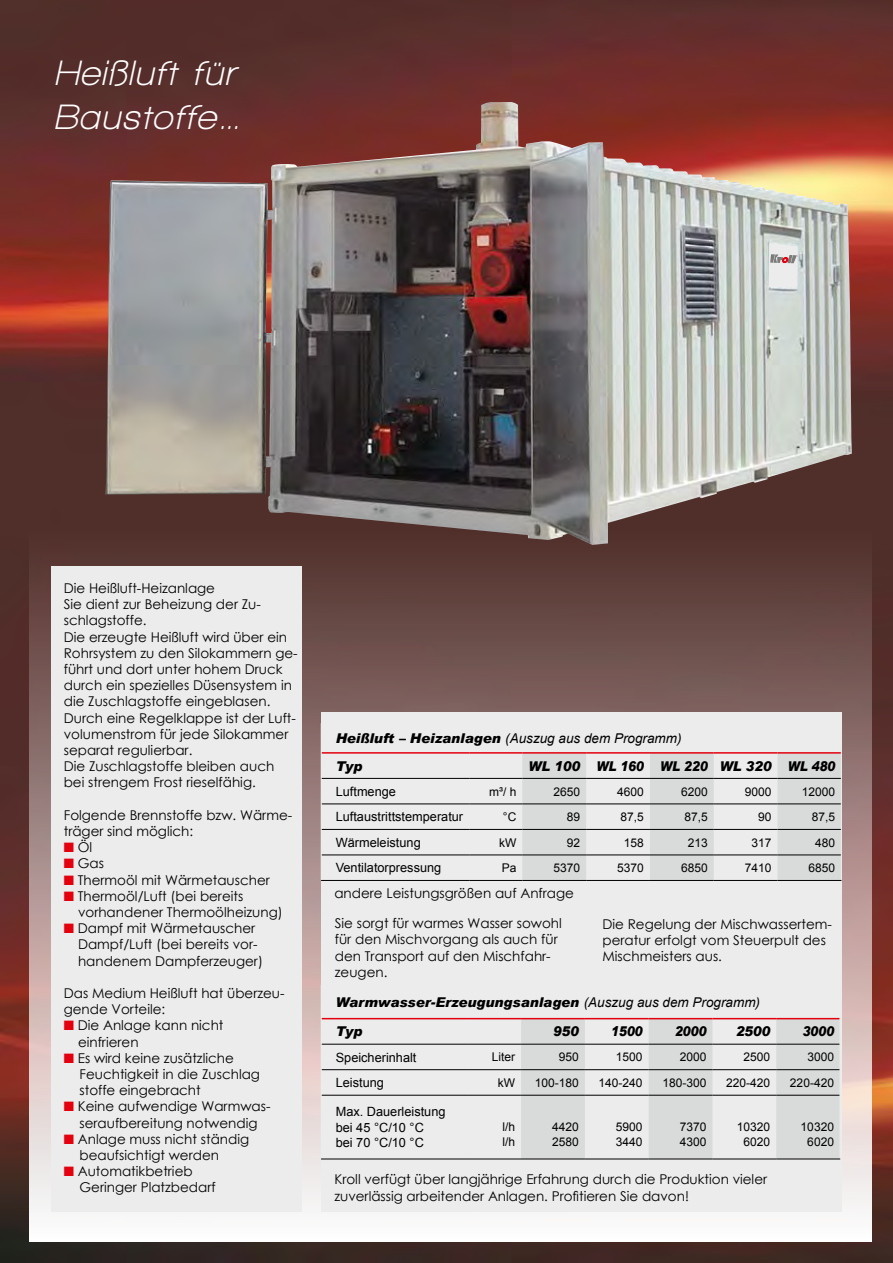
<style>
.page{position:relative;width:893px;height:1263px;background:#fff}
.page>*{position:absolute;margin:0;border:0;box-sizing:border-box;transform-origin:0 0}
.t1{font:italic 700 36px/43.2px "Walkway";letter-spacing:.05em;color:#fff}
.t2{font:13.5px/16.2px "Century Gothic";color:#000}
.t3{font:italic 900 13.5px/27.6px "Arial";letter-spacing:-.01em;color:#000}
.t4{font:italic 900 13.5px "Arial";letter-spacing:-.01em;color:#000;scale:.96 1}
.t5{font:italic 900 13.5px "Arial";letter-spacing:-.01em;color:#000;scale:.89 1}
.t6{font:12.75px/15.3px "Arial";color:#000}
.t7{font:12px/14.4px "Arial";color:#000}
.s1{color:#e3000f}
.s2{font-weight:400}
</style>
<div class="page">
<img style="left:0;top:0;width:893px;height:1263px">
<img style="left:106px;top:102px;width:746px;height:429px">
<svg style="left:768px;top:243px;width:30px;height:46px"></svg>
<div style="left:782px;top:257px;width:7px;height:6px;border:2px solid #e3000f;border-radius:50%"></div>
<div style="left:30px;top:531px;width:842px;height:711px;background:linear-gradient(to bottom,#542f2b,#fffffd)"></div>
<div style="left:321px;top:712px;width:520px;height:500px;background:#ececec"></div>
<div style="left:51px;top:567px;width:251px;height:645px;background:#ececec"></div>
<svg style="left:322px;top:1017px;width:517px;height:142px"></svg>
<hr style="left:321px;top:1044px;width:147px;height:1px;background:#000">
<hr style="left:468px;top:1044px;width:53px;height:1px;background:#000">
<hr style="left:321px;top:1069px;width:147px;height:1px;background:#000">
<hr style="left:468px;top:1069px;width:53px;height:1px;background:#000">
<hr style="left:321px;top:1095px;width:147px;height:1px;background:#000">
<hr style="left:468px;top:1095px;width:53px;height:1px;background:#000">
<hr style="left:321px;top:1018px;width:147px;height:1px;background:#e3000f">
<hr style="left:468px;top:1018px;width:53px;height:1px;background:#e3000f">
<hr style="left:521px;top:1018px;width:64px;height:1px;background:#e3000f">
<hr style="left:585px;top:1018px;width:64px;height:1px;background:#e3000f">
<hr style="left:649px;top:1018px;width:63px;height:1px;background:#e3000f">
<hr style="left:712px;top:1018px;width:64px;height:1px;background:#e3000f">
<hr style="left:776px;top:1018px;width:64px;height:1px;background:#e3000f">
<hr style="left:321px;top:985px;width:1px;height:34px;background:#ececec">
<svg style="left:521px;top:1019px;width:319px;height:140px"></svg>
<hr style="left:321px;top:1095px;width:1px;height:64px;background:#ececec">
<hr style="left:321px;top:1159px;width:147px;height:1px;background:#000">
<hr style="left:468px;top:1159px;width:53px;height:1px;background:#000">
<hr style="left:521px;top:1159px;width:64px;height:1px;background:#000">
<hr style="left:585px;top:1159px;width:64px;height:1px;background:#000">
<hr style="left:649px;top:1159px;width:63px;height:1px;background:#000">
<hr style="left:712px;top:1159px;width:64px;height:1px;background:#000">
<hr style="left:776px;top:1159px;width:64px;height:1px;background:#000">
<svg style="left:322px;top:777px;width:200px;height:103px"></svg>
<hr style="left:321px;top:778px;width:148px;height:1px;background:#000">
<hr style="left:469px;top:778px;width:53px;height:1px;background:#000">
<hr style="left:321px;top:804px;width:148px;height:1px;background:#000">
<hr style="left:469px;top:804px;width:53px;height:1px;background:#000">
<hr style="left:321px;top:829px;width:148px;height:1px;background:#000">
<hr style="left:469px;top:829px;width:53px;height:1px;background:#000">
<hr style="left:321px;top:855px;width:148px;height:1px;background:#000">
<hr style="left:469px;top:855px;width:53px;height:1px;background:#000">
<hr style="left:321px;top:752px;width:148px;height:2px;background:#e3000f">
<hr style="left:469px;top:752px;width:53px;height:2px;background:#e3000f">
<hr style="left:522px;top:752px;width:64px;height:2px;background:#e3000f">
<hr style="left:586px;top:752px;width:64px;height:2px;background:#e3000f">
<hr style="left:650px;top:752px;width:64px;height:2px;background:#e3000f">
<hr style="left:714px;top:752px;width:63px;height:2px;background:#e3000f">
<hr style="left:777px;top:752px;width:64px;height:2px;background:#e3000f">
<hr style="left:321px;top:723px;width:1px;height:30px;background:#ececec">
<hr style="left:841px;top:723px;width:1px;height:30px;background:#ececec">
<svg style="left:522px;top:753px;width:320px;height:127px"></svg>
<hr style="left:321px;top:880px;width:148px;height:1px;background:#000">
<hr style="left:469px;top:880px;width:53px;height:1px;background:#000">
<hr style="left:522px;top:880px;width:64px;height:1px;background:#000">
<hr style="left:586px;top:880px;width:64px;height:1px;background:#000">
<hr style="left:650px;top:880px;width:64px;height:1px;background:#000">
<hr style="left:714px;top:880px;width:63px;height:1px;background:#000">
<hr style="left:777px;top:880px;width:64px;height:1px;background:#000">
<h1 class="t1" style="left:54px;top:51px;width:188px">Heißluft für<br>Baustoffe…</h1>
<p class="t2" style="left:64px;top:580px;width:235px">Die Heißluft-Heizanlage<br>Sie dient zur Beheizung der Zu&shy;schlagstoffe.<br>Die erzeugte Heißluft wird über ein<br>Rohrsystem zu den Silokammern ge&shy;führt und dort unter hohem Druck durch ein spezielles Düsensystem in die Zuschlagstoffe eingeblasen.<br>Durch eine Regelklappe ist der Luft&shy;volumenstrom für jede Silokammer separat regulierbar.<br>Die Zuschlagstoffe bleiben auch bei strengem Frost rieselfähig.</p>
<p class="t2" style="left:64px;top:807px;width:230px">Folgende Brennstoffe bzw. Wärme&shy;träger sind möglich:</p>
<p class="t2" style="left:64px;top:839px;width:30px"><span class="s1">■</span> Öl</p>
<p class="t2" style="left:64px;top:855px;width:42px"><span class="s1">■</span> Gas</p>
<p class="t2" style="left:64px;top:871px;width:208px"><span class="s1">■</span> Thermoöl mit Wärmetauscher</p>
<p class="t2" style="left:78px;top:888px;width:206px;text-indent:-14px"><span class="s1">■</span> Thermoöl/Luft (bei bereits vorhandener Thermoölheizung)</p>
<p class="t2" style="left:78px;top:920px;width:186px;text-indent:-14px"><span class="s1">■</span> Dampf mit Wärmetauscher<br>Dampf/Luft (bei bereits vor&shy;handenem Dampferzeuger)</p>
<p class="t2" style="left:64px;top:985px;width:222px">Das Medium Heißluft hat überzeu&shy;gende Vorteile:</p>
<p class="t2" style="left:78px;top:1017px;width:147px;text-indent:-14px"><span class="s1">■</span> Die Anlage kann nicht einfrieren</p>
<p class="t2" style="left:80px;top:1050px;width:182px;text-indent:-16px"><span class="s1">■</span> Es wird keine zusätzliche<br>Feuchtigkeit in die Zuschlag stoffe eingebracht</p>
<p class="t2" style="left:64px;top:1098px;width:208px;text-align:center"><span class="s1">■</span> Keine aufwendige Warmwas&shy;seraufbereitung notwendig</p>
<p class="t2" style="left:80px;top:1131px;width:171px;text-indent:-16px"><span class="s1">■</span> Anlage muss nicht ständig beaufsichtigt werden</p>
<p class="t2" style="left:80px;top:1163px;width:138px;text-indent:-16px"><span class="s1">■</span> Automatikbetrieb<br>Geringer Platzbedarf</p>
<p class="t3" style="left:336px;top:724px;width:347px">Heißluft – Heizanlagen <span class="s2">(Auszug aus dem Programm)<br></span>Typ</p>
<p class="t4" style="left:528px;top:757px;width:321px">WL 100 WL 160 WL 220 WL 320 WL 480</p>
<p class="t6" style="left:336px;top:784px;width:62px">Luftmenge</p>
<p class="t7" style="left:489px;top:784px;width:29px">m³/ h</p>
<p class="t7" style="left:553px;top:784px;width:28px">2650</p>
<p class="t7" style="left:617px;top:784px;width:28px">4600</p>
<p class="t7" style="left:681px;top:784px;width:28px">6200</p>
<p class="t7" style="left:745px;top:784px;width:28px">9000</p>
<p class="t7" style="left:802px;top:784px;width:35px">12000</p>
<p class="t6" style="left:336px;top:809px;width:129px">Luftaustrittstemperatur</p>
<p class="t7" style="left:503px;top:810px;width:15px">°C</p>
<p class="t7" style="left:567px;top:810px;width:15px">89</p>
<p class="t7" style="left:621px;top:810px;width:25px">87,5</p>
<p class="t7" style="left:684px;top:810px;width:25px">87,5</p>
<p class="t7" style="left:758px;top:810px;width:15px">90</p>
<p class="t7" style="left:812px;top:810px;width:25px">87,5</p>
<p class="t6" style="left:336px;top:835px;width:87px">Wärmeleistung</p>
<p class="t7" style="left:499px;top:835px;width:19px">kW</p>
<p class="t7" style="left:567px;top:835px;width:15px">92</p>
<p class="t7" style="left:624px;top:835px;width:22px">158</p>
<p class="t7" style="left:688px;top:835px;width:22px">213</p>
<p class="t7" style="left:751px;top:835px;width:22px">317</p>
<p class="t7" style="left:815px;top:835px;width:22px">480</p>
<p class="t6" style="left:336px;top:860px;width:107px">Ventilatorpressung</p>
<p class="t7" style="left:502px;top:861px;width:16px">Pa</p>
<p class="t7" style="left:553px;top:861px;width:28px">5370</p>
<p class="t7" style="left:617px;top:861px;width:28px">5370</p>
<p class="t7" style="left:681px;top:861px;width:28px">6850</p>
<p class="t7" style="left:745px;top:861px;width:28px">7410</p>
<p class="t7" style="left:809px;top:861px;width:28px">6850</p>
<p class="t2" style="left:334px;top:885px;width:241px">andere Leistungsgrößen auf Anfrage</p>
<p class="t2" style="left:335px;top:915px;width:228px">Sie sorgt für warmes Wasser sowohl für den Mischvorgang als auch für den Transport auf den Mischfahr&shy;zeugen.</p>
<p class="t2" style="left:602px;top:915px;width:231px">Die Regelung der Mischwassertem&shy;peratur erfolgt vom Steuerpult des<br>Mischmeisters aus.</p>
<p class="t3" style="left:336px;top:987px;width:426px">Warmwasser-Erzeugungsanlagen <span class="s2">(Auszug aus dem Programm)</span></p>
<p class="t3" style="left:336px;top:1017px;width:28px">Typ</p>
<p class="t4" style="left:553px;top:1023px;width:29px">950</p>
<p class="t5" style="left:611px;top:1023px;width:37px">1500</p>
<p class="t5" style="left:675px;top:1023px;width:37px">2000</p>
<p class="t3" style="left:736px;top:1017px;width:36px">2500</p>
<p class="t5" style="left:802px;top:1023px;width:37px">3000</p>
<p class="t6" style="left:336px;top:1049px;width:82px">Speicherinhalt</p>
<p class="t7" style="left:492px;top:1050px;width:25px">Liter</p>
<p class="t7" style="left:559px;top:1050px;width:22px">950</p>
<p class="t7" style="left:616px;top:1050px;width:28px">1500</p>
<p class="t7" style="left:680px;top:1050px;width:28px">2000</p>
<p class="t7" style="left:743px;top:1050px;width:28px">2500</p>
<p class="t7" style="left:807px;top:1050px;width:28px">3000</p>
<p class="t6" style="left:336px;top:1075px;width:50px">Leistung</p>
<p class="t7" style="left:498px;top:1075px;width:19px">kW</p>
<p class="t7" style="left:535px;top:1075px;width:46px">100-180</p>
<p class="t7" style="left:599px;top:1075px;width:46px">140-240</p>
<p class="t7" style="left:662px;top:1075px;width:46px">180-300</p>
<p class="t7" style="left:726px;top:1075px;width:46px">220-420</p>
<p class="t7" style="left:790px;top:1075px;width:46px">220-420</p>
<p class="t6" style="left:336px;top:1104px;width:111px">Max. Dauerleistung bei 45 °C/10 °C<br>bei 70 °C/10 °C</p>
<p class="t7" style="left:502px;top:1120px;width:14px">l/h l/h</p>
<p class="t7" style="left:552px;top:1120px;width:28px">4420<br>2580</p>
<p class="t7" style="left:616px;top:1120px;width:28px">5900<br>3440</p>
<p class="t7" style="left:680px;top:1120px;width:28px">7370<br>4300</p>
<p class="t7" style="left:737px;top:1120px;width:35px;text-align:center">10320<br>6020</p>
<p class="t7" style="left:801px;top:1120px;width:35px;text-align:center">10320<br>6020</p>
<p class="t2" style="left:334px;top:1171px;width:434px">Kroll verfügt über langjährige Erfahrung durch die Produktion vieler zuverlässig arbeitender Anlagen. Profitieren Sie davon!</p>
</div>
